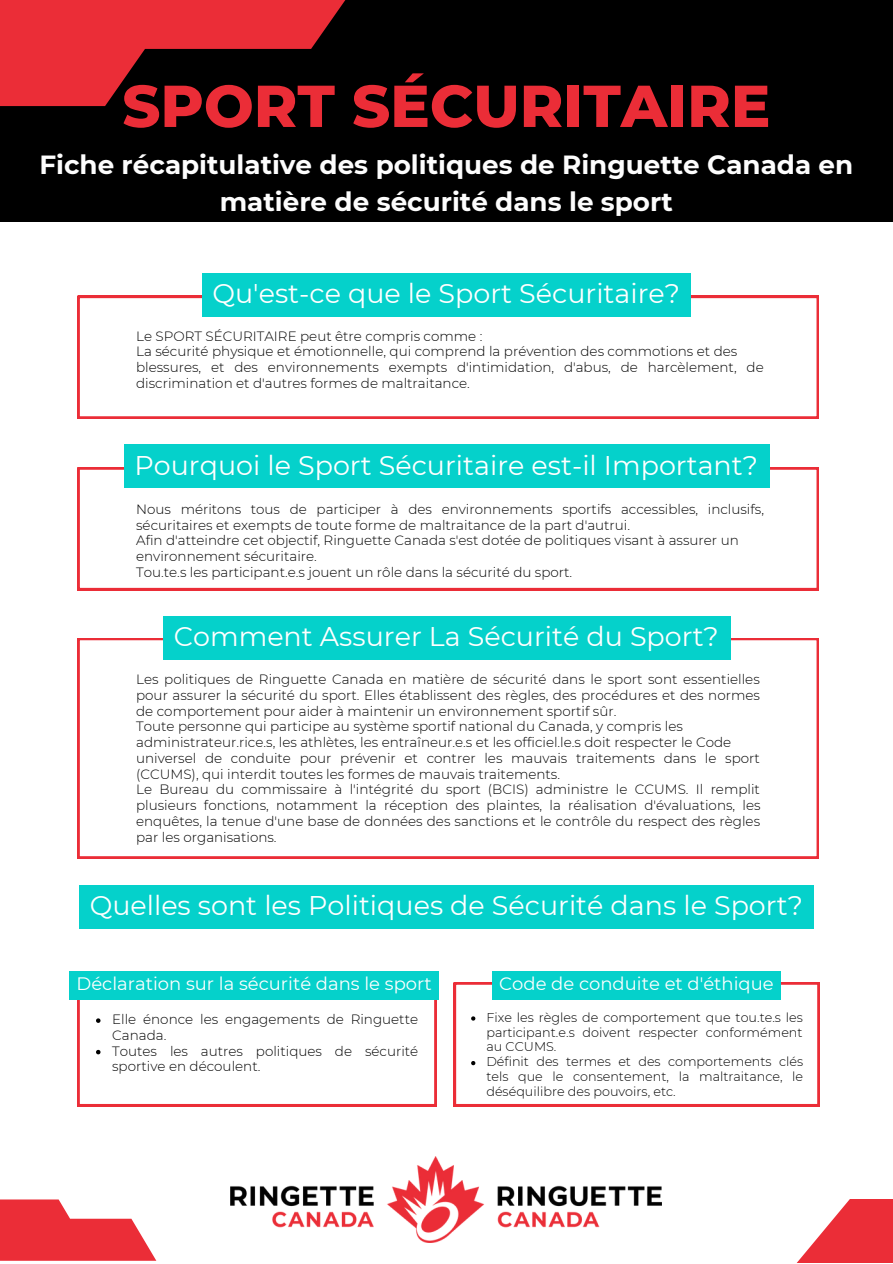
<style>
.page{position:relative;width:893px;height:1264px;background:#fff}
.page>*{position:absolute;margin:0;border:0;box-sizing:border-box;transform-origin:0 0}
.t1{font:800 58.95px "Montserrat";color:#eb2d37}
.t2{font:27px "Montserrat";color:#fff}
.t3{font:700 26.25px/36.5px "Montserrat";color:#fdfdfd;text-align:center}
.t4{font:18px "Montserrat";color:#fff}
.t5{font:300 13.5px/15.8px "Montserrat";color:#000}
.t6{font:300 12.75px/14.9px "Montserrat";color:#000;text-align:justify}
</style>
<div class="page">
<div style="left:0;top:0;width:892px;height:222px;background:#000"></div>
<svg style="left:0;top:0;width:346px;height:106px"></svg>
<svg style="left:78px;top:296px;width:740px;height:122px"></svg>
<svg style="left:78px;top:638px;width:740px;height:220px"></svg>
<div style="left:202px;top:273px;width:488px;height:43px;background:#05d1cb"></div>
<div style="left:163px;top:616px;width:567px;height:43px;background:#05d1cb"></div>
<img style="left:231px;top:1156px;width:430px;height:85px">
<svg style="left:797px;top:1199px;width:95px;height:63px;fill:#eb2d37"></svg>
<svg style="left:0;top:1199px;width:156px;height:61px"></svg>
<svg style="left:78px;top:467px;width:740px;height:123px"></svg>
<div style="left:124px;top:444px;width:645px;height:44px;background:#05d1cb"></div>
<div style="left:79px;top:884px;width:734px;height:44px;background:#05d1cb"></div>
<svg style="left:454px;top:982px;width:365px;height:124px"></svg>
<div style="left:69px;top:970px;width:369px;height:29px;background:#05d1cb"></div>
<svg style="left:78px;top:999px;width:358px;height:107px"></svg>
<div style="left:492px;top:970px;width:288px;height:29px;background:#05d1cb"></div>
<svg style="left:471px;top:1016px;width:4px;height:4px"></svg>
<svg style="left:471px;top:1060px;width:4px;height:5px"></svg>
<p class="t1" style="left:122px;top:70px;width:649px">SPORT SÉCURITAIRE</p>
<p class="t3" style="left:39px;top:147px;width:815px">Fiche récapitulative des politiques de Ringuette Canada en matière de sécurité dans le sport</p>
<p class="t2" style="left:212px;top:277px;width:469px">Qu'est-ce que le Sport Sécuritaire?</p>
<p class="t5" style="left:136px;top:328px;width:348px">Le SPORT SÉCURITAIRE peut être compris comme :</p>
<p class="t5" style="left:136px;top:344px;width:602px">La sécurité physique et émotionnelle, qui comprend la prévention des commotions et des</p>
<p class="t5" style="left:136px;top:359px;width:629px">blessures, et des environnements exempts d'intimidation, d'abus, de harcèlement, de discrimination et d'autres formes de maltraitance.</p>
<p class="t2" style="left:134px;top:448px;width:625px">Pourquoi le Sport Sécuritaire est-il Important?</p>
<p class="t5" style="left:136px;top:501px;width:629px">Nous méritons tous de participer à des environnements sportifs accessibles, inclusifs, sécuritaires et exempts de toute forme de maltraitance de la part d'autrui.</p>
<p class="t5" style="left:136px;top:532px;width:604px">Afin d'atteindre cet objectif, Ringuette Canada s'est dotée de politiques visant à assurer un</p>
<p class="t5" style="left:136px;top:548px;width:182px">environnement sécuritaire.</p>
<p class="t5" style="left:136px;top:564px;width:437px">Tou.te.s les participant.e.s jouent un rôle dans la sécurité du sport.</p>
<p class="t2" style="left:174px;top:620px;width:546px">Comment Assurer La Sécurité du Sport?</p>
<p class="t5" style="left:136px;top:671px;width:625px;text-align:justify">Les politiques de Ringuette Canada en matière de sécurité dans le sport sont essentielles pour assurer la sécurité du sport. Elles établissent des règles, des procédures et des normes de comportement pour aider à maintenir un environnement sportif sûr.</p>
<p class="t5" style="left:136px;top:718px;width:548px">Toute personne qui participe au système sportif national du Canada, y compris les</p>
<p class="t5" style="left:136px;top:734px;width:596px">administrateur.rice.s, les athlètes, les entraîneur.e.s et les officiel.le.s doit respecter le Code</p>
<p class="t5" style="left:136px;top:750px;width:625px">universel de conduite pour prévenir et contrer les mauvais traitements dans le sport (CCUMS), qui interdit toutes les formes de mauvais traitements.</p>
<p class="t5" style="left:136px;top:781px;width:625px;text-align:justify">Le Bureau du commissaire à l'intégrité du sport (BCIS) administre le CCUMS. Il remplit plusieurs fonctions, notamment la réception des plaintes, la réalisation d'évaluations, les enquêtes, la tenue d'une base de données des sanctions et le contrôle du respect des règles par les organisations.</p>
<p class="t2" style="left:90px;top:888px;width:714px">Quelles sont les Politiques de Sécurité dans le Sport?</p>
<p class="t4" style="left:77px;top:972px;width:356px">Déclaration sur la sécurité dans le sport</p>
<p class="t5" style="left:112px;top:1011px;width:307px">Elle énonce les engagements de Ringuette<br>Canada.</p>
<p class="t5" style="left:112px;top:1042px;width:307px">Toutes les autres politiques de sécurité sportive en découlent.</p>
<p class="t4" style="left:499px;top:972px;width:276px">Code de conduite et d'éthique</p>
<p class="t6" style="left:486px;top:1009px;width:318px">Fixe les règles de comportement que tou.te.s les participant.e.s doivent respecter conformément au CCUMS.</p>
<p class="t6" style="left:486px;top:1054px;width:318px">Définit des termes et des comportements clés tels que le consentement, la maltraitance, le déséquilibre des pouvoirs, etc.</p>
</div>
